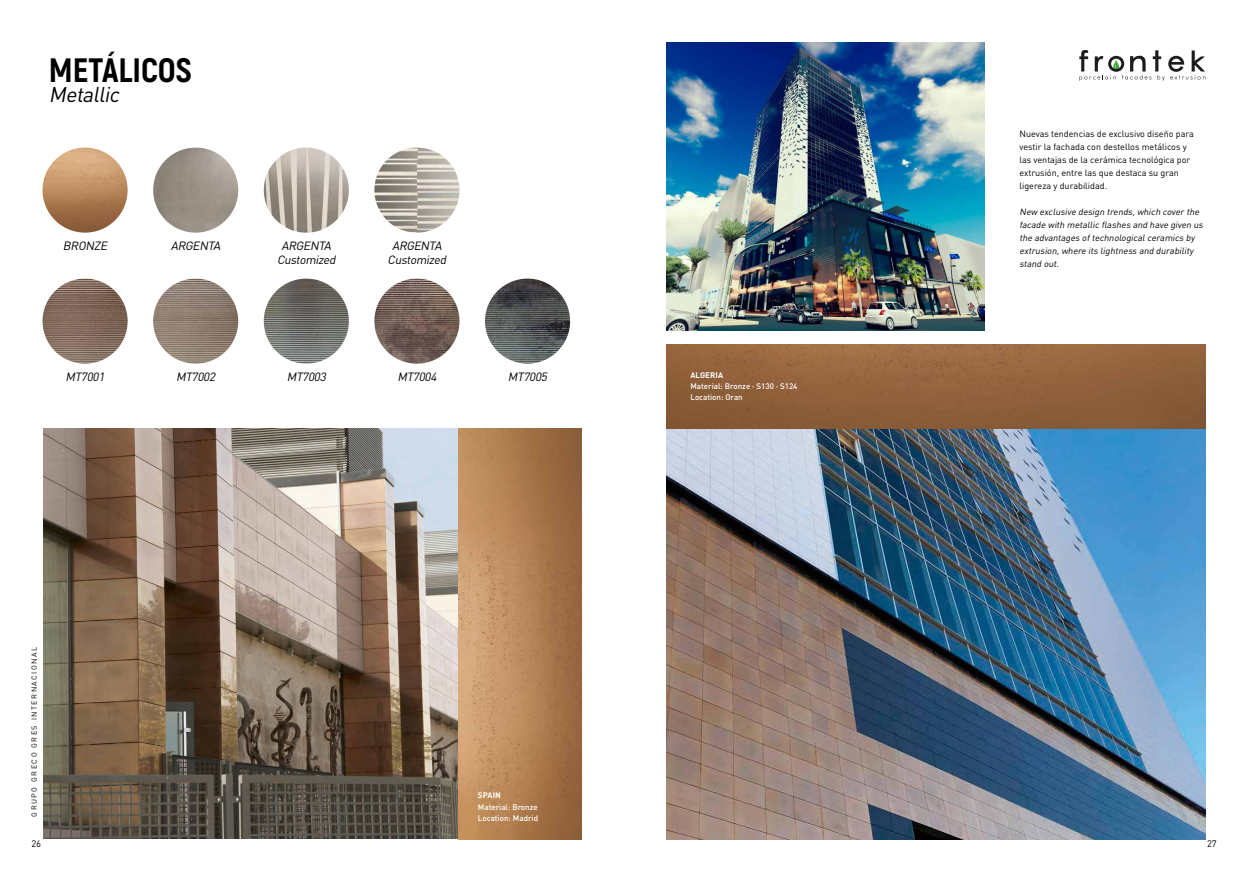
<style>
.page{position:relative;width:1248px;height:882px;background:#fff}
.page>*{position:absolute;margin:0;border:0;box-sizing:border-box;transform-origin:0 0}
.t1{font:800 33.8px "Akrobat";color:#000}
.t2{font:italic 21.1px "DIN Pro";color:#000}
.t3{font:italic 11.9px/13.6px "DIN Pro";color:#000;text-align:center}
.t4{font:9.4px "DIN Pro";color:#000}
.t5{font:9px/13px "DIN Pro";color:#000}
.t6{font:italic 9px/13px "DIN Pro";color:#000}
.t7{font:500 8px/11px "DIN Pro";color:#fff}
.t8{font:700 8px "DIN Pro";letter-spacing:.01em;color:#fff}
.t9{font:7.3px "DIN Pro";letter-spacing:.2em;color:#000}
</style>
<div class="page">
<img style="left:44px;top:428px;width:537px;height:411px">
<img style="left:666px;top:344px;width:539px;height:495px">
<img style="left:666px;top:43px;width:318px;height:287px">
<img style="left:153px;top:148px;width:85px;height:85px;border-radius:43px">
<img style="left:264px;top:148px;width:85px;height:85px;border-radius:43px">
<img style="left:43px;top:148px;width:85px;height:85px;border-radius:43px">
<img style="left:43px;top:278px;width:85px;height:85px;border-radius:43px">
<img style="left:153px;top:278px;width:85px;height:85px;border-radius:43px">
<img style="left:264px;top:278px;width:85px;height:85px;border-radius:43px">
<img style="left:374px;top:148px;width:85px;height:85px;border-radius:43px">
<img style="left:374px;top:278px;width:85px;height:85px;border-radius:43px">
<img style="left:485px;top:278px;width:85px;height:85px;border-radius:43px">
<svg style="left:1079px;top:50px;width:126px;height:31px"></svg>
<h1 class="t1" style="left:49px;top:48px;width:144px">METÁLICOS</h1>
<h2 class="t2" style="left:49px;top:80px;width:76px">Metallic</h2>
<h3 class="t3" style="left:63px;top:239px;width:49px">BRONZE</h3>
<h3 class="t3" style="left:171px;top:239px;width:54px">ARGENTA</h3>
<h3 class="t3" style="left:277px;top:239px;width:63px">ARGENTA<br>Customized</h3>
<h3 class="t3" style="left:387px;top:239px;width:63px">ARGENTA<br>Customized</h3>
<h3 class="t3" style="left:65px;top:369px;width:43px">MT7001</h3>
<h3 class="t3" style="left:176px;top:369px;width:43px">MT7002</h3>
<h3 class="t3" style="left:287px;top:369px;width:43px">MT7003</h3>
<h3 class="t3" style="left:397px;top:369px;width:43px">MT7004</h3>
<h3 class="t3" style="left:508px;top:369px;width:43px">MT7005</h3>
<p class="t9" style="left:29px;top:816px;width:171px;rotate:-90deg">GRUPO GRECO GRES INTERNACIONAL</p>
<p class="t8" style="left:478px;top:790px;width:24px">SPAIN</p>
<p class="t7" style="left:478px;top:800px;width:62px">Material: Bronze<br>Location: Madrid</p>
<p class="t8" style="left:690px;top:370px;width:34px">ALGERIA</p>
<p class="t7" style="left:690px;top:380px;width:109px">Material: Bronze · S130 · S124<br>Location: Oran</p>
<p class="t5" style="left:1019px;top:127px;width:176px">Nuevas tendencias de exclusivo diseño para vestir la fachada con destellos metálicos y las ventajas de la cerámica tecnológica por extrusión, entre las que destaca su gran ligereza y durabilidad.</p>
<p class="t6" style="left:1019px;top:205px;width:187px">New exclusive design trends,which cover the facade with metallic flashes and have given us the advantages oftechnologicalceramics by extrusion,where its lightness and durability stand out.</p>
<p class="t4" style="left:31px;top:836px;width:11px">26</p>
<p class="t4" style="left:1206px;top:836px;width:11px">27</p>
</div>
